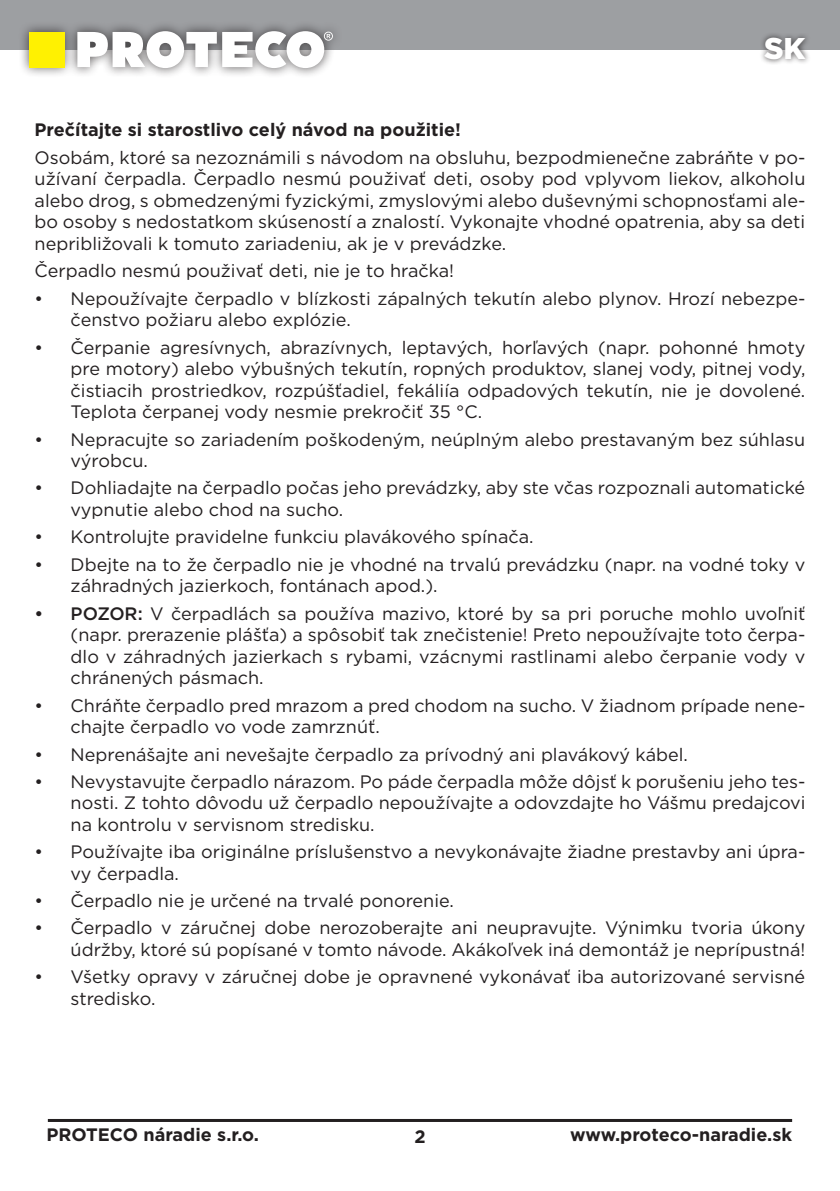
<style>
.page{position:relative;width:840px;height:1191px;background:#fff}
.page>*{position:absolute;margin:0;border:0;box-sizing:border-box;transform-origin:0 0}
.t1{font:900 30px "Gotham";color:#fff}
.t2{font:18px/21.6px "Gotham";color:#231f20}
.t3{font:700 18px "Gotham";color:#231f20}
.s1{font-weight:500}
</style>
<div class="page">
<div style="left:0;top:0;width:839px;height:50px;background:#9d9fa2"></div>
<div style="left:18px;top:21px;width:324px;height:57px;background:#231f20;opacity:.75"></div>
<div style="left:29px;top:32px;width:36px;height:35px;background:#fff101"></div>
<svg style="left:77px;top:31px;width:256px;height:37px"></svg>
<div style="left:758px;top:32px;width:52px;height:34px;background:#231f20;opacity:.75"></div>
<hr style="left:48px;top:1119px;width:743px;height:3px;background:#231f20">
<h1 class="t1" style="left:763px;top:28px;width:43px">SK</h1>
<p class="t3" style="left:35px;top:118px;width:427px">Prečítajte si starostlivo celý návod na použitie!</p>
<p class="t2" style="left:35px;top:146px;width:771px;text-align:justify">Osobám, ktoré sa nezoznámili s návodom na obsluhu, bezpodmienečne zabráňte v po&shy;užívaní čerpadla. Čerpadlo nesmú použivať deti, osoby pod vplyvom liekov, alkoholu alebo drog, s obmedzenými fyzickými, zmyslovými alebo duševnými schopnosťami ale&shy;bo osoby s nedostatkom skúseností a znalostí. Vykonajte vhodné opatrenia, aby sa deti nepribližovali k tomuto zariadeniu, ak je v prevádzke.</p>
<p class="t2" style="left:35px;top:260px;width:421px">Čerpadlo nesmú použivať deti, nie je to hračka!</p>
<p class="t2" style="left:71px;top:287px;width:735px;text-indent:-36px">• Nepoužívajte čerpadlo v blízkosti zápalných tekutín alebo plynov. Hrozí nebezpe&shy;čenstvo požiaru alebo explózie.</p>
<p class="t2" style="left:71px;top:336px;width:735px;text-align:justify;text-indent:-36px">• Čerpanie agresívnych, abrazívnych, leptavých, horľavých (napr. pohonné hmoty pre motory) alebo výbušných tekutín, ropných produktov, slanej vody, pitnej vody, čistiacih prostriedkov, rozpúšťadiel, fekáliía odpadových tekutín, nie je dovolené.<br>Teplota čerpanej vody nesmie prekročiť 35 °C.</p>
<p class="t2" style="left:71px;top:428px;width:735px;text-indent:-36px">• Nepracujte so zariadením poškodeným, neúplným alebo prestavaným bez súhlasu výrobcu.</p>
<p class="t2" style="left:71px;top:477px;width:735px;text-indent:-36px">• Dohliadajte na čerpadlo počas jeho prevádzky, aby ste včas rozpoznali automatické vypnutie alebo chod na sucho.</p>
<p class="t2" style="left:35px;top:526px;width:500px">• Kontrolujte pravidelne funkciu plavákového spínača.</p>
<p class="t2" style="left:71px;top:553px;width:735px;text-indent:-36px">• Dbejte na to že čerpadlo nie je vhodné na trvalú prevádzku (napr. na vodné toky v záhradných jazierkoch, fontánach apod.).</p>
<p class="t2" style="left:71px;top:602px;width:735px;text-align:justify;text-indent:-36px"><span class="s1">• POZOR:</span> V čerpadlách sa používa mazivo, ktoré by sa pri poruche mohlo uvoľniť (napr. prerazenie plášťa) a spôsobiť tak znečistenie! Preto nepoužívajte toto čerpa&shy;dlo v záhradných jazierkach s rybami, vzácnymi rastlinami alebo čerpanie vody v chránených pásmach.</p>
<p class="t2" style="left:71px;top:694px;width:735px;text-indent:-36px">• Chráňte čerpadlo pred mrazom a pred chodom na sucho. V žiadnom prípade nene&shy;chajte čerpadlo vo vode zamrznúť.</p>
<p class="t2" style="left:35px;top:743px;width:654px">• Neprenášajte ani nevešajte čerpadlo za prívodný ani plavákový kábel.</p>
<p class="t2" style="left:71px;top:770px;width:735px;text-align:justify;text-indent:-36px">• Nevystavujte čerpadlo nárazom. Po páde čerpadla môže dôjsť k porušeniu jeho tes&shy;nosti. Z tohto dôvodu už čerpadlo nepoužívajte a odovzdajte ho Vášmu predajcovi na kontrolu v servisnom stredisku.</p>
<p class="t2" style="left:71px;top:840px;width:735px;text-indent:-36px">• Používajte iba originálne príslušenstvo a nevykonávajte žiadne prestavby ani úpra&shy;vy čerpadla.</p>
<p class="t2" style="left:35px;top:889px;width:420px">• Čerpadlo nie je určené na trvalé ponorenie.</p>
<p class="t2" style="left:35px;top:917px;width:771px;text-align:right">• Čerpadlo v záručnej dobe nerozoberajte ani neupravujte. Výnimku tvoria úkony údržby, ktoré sú popísané v tomto návode. Akákoľvek iná demontáž je neprípustná!</p>
<p class="t2" style="left:71px;top:965px;width:735px;text-indent:-36px">• Všetky opravy v záručnej dobe je opravnené vykonávať iba autorizované servisné stredisko.</p>
<p class="t3" style="left:46px;top:1123px;width:214px">PROTECO náradie s.r.o.</p>
<p class="t3" style="left:414px;top:1124px;width:13px">2</p>
<p class="t3" style="left:569px;top:1123px;width:223px">www.proteco-naradie.sk</p>
</div>
